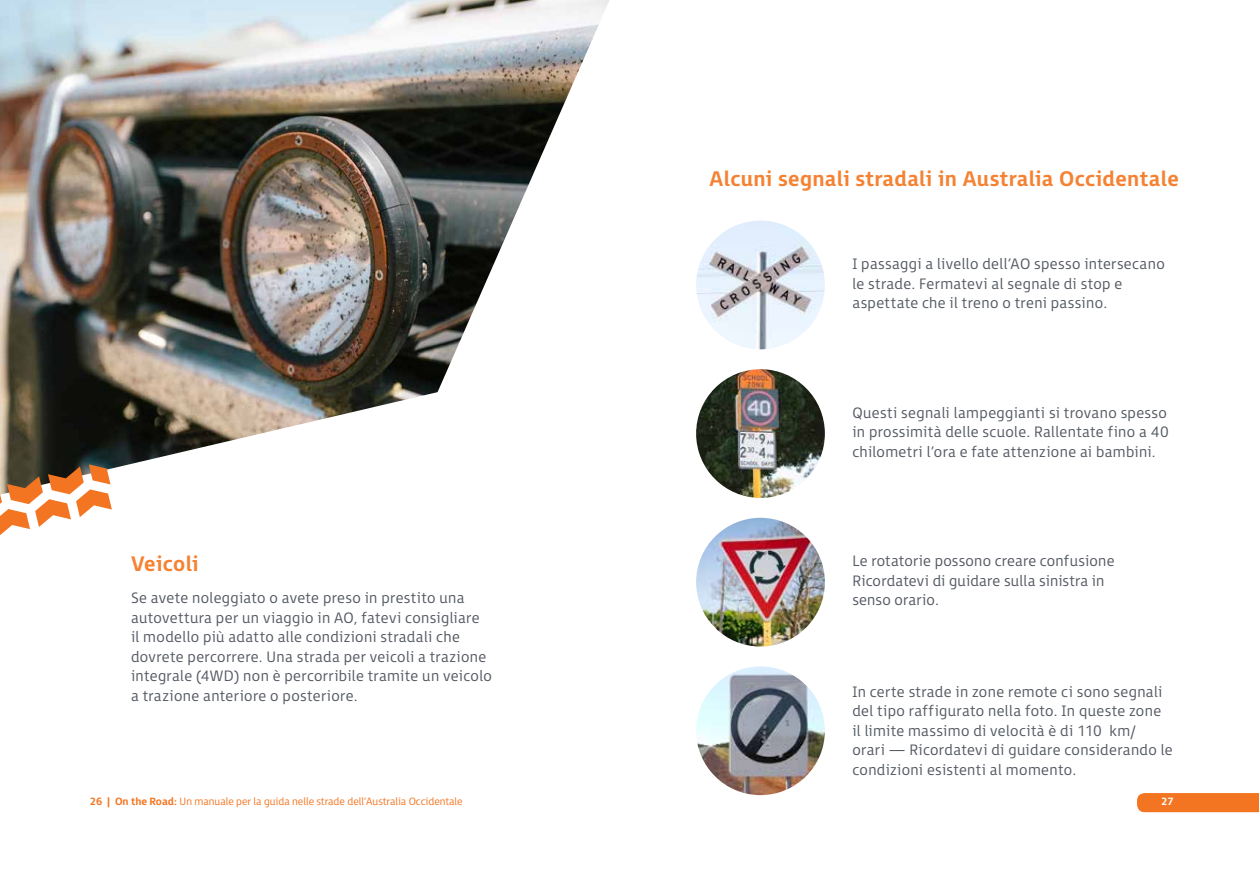
<style>
.page{position:relative;width:1259px;height:893px;background:#fff}
.page>*{position:absolute;margin:0;border:0;box-sizing:border-box;transform-origin:0 0}
.t1{font:700 21px "FS Millbank";letter-spacing:.015em;color:#f58232}
.t2{font:300 15px/19.5px "FS Millbank";letter-spacing:.02em;color:#545962}
.t3{font:300 10.5px "FS Millbank";color:#f47521}
.t4{font:700 10.5px "FS Millbank";color:#fff}
.s1{font-weight:700}
</style>
<div class="page">
<img style="left:0;top:0;width:609px;height:469px">
<svg style="left:0;top:464px;width:112px;height:71px"></svg>
<img style="left:696px;top:221px;width:129px;height:128px;border-radius:64px">
<img style="left:696px;top:369px;width:129px;height:129px;border-radius:64px">
<img style="left:696px;top:518px;width:129px;height:128px;border-radius:64px">
<img style="left:696px;top:666px;width:129px;height:129px;border-radius:64px">
<div style="left:1137px;top:793px;width:122px;height:19px;background:#f47521"></div>
<h1 class="t1" style="left:709px;top:161px;width:471px">Alcuni segnali stradali in Australia Occidentale</h1>
<p class="t2" style="left:852px;top:252px;width:314px">I passaggi a livello dell’AO spesso intersecano le strade. Fermatevi al segnale di stop e aspettate che il treno o treni passino.</p>
<h1 class="t1" style="left:131px;top:546px;width:69px">Veicoli</h1>
<p class="t2" style="left:131px;top:586px;width:362px">Se avete noleggiato o avete preso in prestito una autovettura per un viaggio in AO, fatevi consigliare<br>il modello più adatto alle condizioni stradali che dovrete percorrere. Una strada per veicoli a trazione integrale (4WD) non è percorribile tramite un veicolo a trazione anteriore o posteriore.</p>
<p class="t2" style="left:852px;top:401px;width:318px">Questi segnali lampeggianti si trovano spesso in prossimità delle scuole. Rallentate fino a 40 chilometri l’ora e fate attenzione ai bambini.</p>
<p class="t2" style="left:852px;top:550px;width:264px">Le rotatorie possono creare confusione<br>Ricordatevi di guidare sulla sinistra in senso orario.</p>
<p class="t2" style="left:852px;top:680px;width:322px">In certe strade in zone remote ci sono segnali del tipo raffigurato nella foto. In queste zone il limite massimo di velocità è di 110 km/<br>orari — Ricordatevi di guidare considerando le condizioni esistenti al momento.</p>
<p class="t3" style="left:90px;top:793px;width:374px"><span class="s1">26 | On the Road:</span> Un manuale per la guida nelle strade dell’Australia Occidentale</p>
<p class="t4" style="left:1161px;top:793px;width:14px">27</p>
</div>
